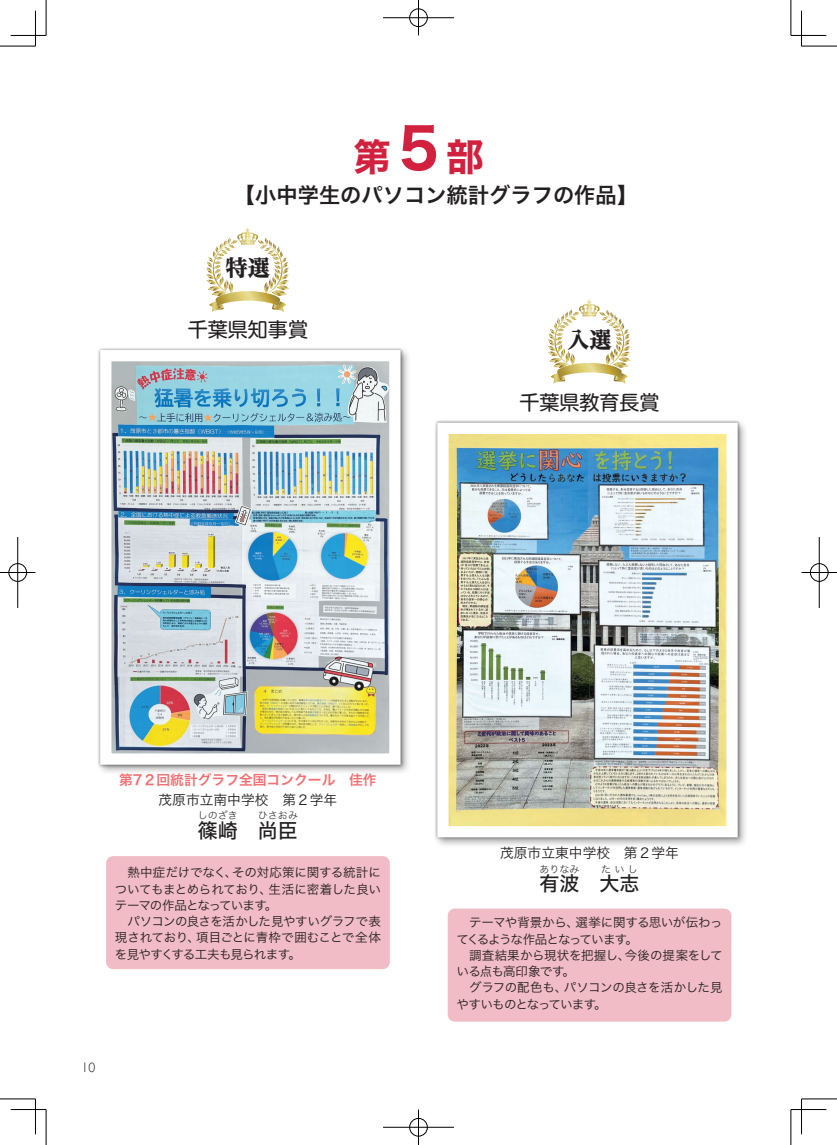
<style>
.page{position:relative;width:837px;height:1145px;background:#fff}
.page>*{position:absolute;margin:0;border:0;box-sizing:border-box;transform-origin:0 0}
.t1{font:37.5px "Hiragino Sans W7";color:#d1213e}
.t2{font:800 22.12px "UD Reimin Pr 6 N";color:#231f20}
.t3{font:21.25px "Hiragino Sans W6";color:#231f20}
.t4{font:20px "Shin M Go Pro";color:#231f20}
.t5{font:20px "Hiragino Sans W5";color:#231f20}
.t6{font:13.75px "Hiragino Sans W3";color:#231f20}
.t7{font:13.75px "Hiragino Sans W6";color:#f26f72}
.t8{font:300 13.75px "Gill Sans";color:#231f20}
.t9{font:12.5px/16.2px "Hiragino Sans W3";letter-spacing:-.04em;color:#231f20}
.t10{font:10px "Hiragino Sans W2";color:#231f20}
.s1{font-size:55px}
</style>
<div class="page">
<div style="left:106px;top:856px;width:283px;height:113px;background:#f1bcc5;border-radius:7px"></div>
<div style="left:447px;top:908px;width:284px;height:113px;background:#f1bcc5;border-radius:7px"></div>
<svg style="left:206px;top:227px;width:83px;height:85px"></svg>
<svg style="left:548px;top:299px;width:82px;height:85px"></svg>
<div style="left:97px;top:347px;width:314px;height:428px;background:#231f20;opacity:.4"></div>
<img style="left:97px;top:347px;width:309px;height:423px">
<div style="left:434px;top:419px;width:313px;height:429px;background:#efefef"></div>
<img style="left:434px;top:419px;width:309px;height:424px">
<hr style="left:0;top:46px;width:35px;height:1px;background:#000">
<hr style="left:801px;top:46px;width:35px;height:1px;background:#000">
<hr style="left:0;top:1098px;width:35px;height:1px;background:#000">
<hr style="left:801px;top:1098px;width:35px;height:1px;background:#000">
<hr style="left:46px;top:0;width:1px;height:35px;background:#000">
<hr style="left:46px;top:1109px;width:1px;height:35px;background:#000">
<hr style="left:790px;top:0;width:1px;height:35px;background:#000">
<hr style="left:790px;top:1109px;width:1px;height:35px;background:#000">
<hr style="left:11px;top:35px;width:35px;height:1px;background:#000">
<hr style="left:790px;top:35px;width:36px;height:1px;background:#000">
<hr style="left:11px;top:1109px;width:35px;height:1px;background:#000">
<hr style="left:790px;top:1109px;width:36px;height:1px;background:#000">
<hr style="left:35px;top:11px;width:1px;height:35px;background:#000">
<hr style="left:35px;top:1098px;width:1px;height:36px;background:#000">
<hr style="left:801px;top:11px;width:1px;height:35px;background:#000">
<hr style="left:801px;top:1098px;width:1px;height:36px;background:#000">
<div style="left:408px;top:8px;width:20px;height:19px;border:2px solid #fff;border-radius:50%"></div>
<hr style="left:383px;top:17px;width:71px;height:2px;background:#fff">
<hr style="left:417px;top:0;width:2px;height:35px;background:#fff">
<div style="left:409px;top:9px;width:18px;height:18px;border:1px solid #000;border-radius:50%"></div>
<hr style="left:383px;top:18px;width:71px;height:1px;background:#000">
<hr style="left:418px;top:0;width:1px;height:35px;background:#000">
<div style="left:408px;top:1117px;width:20px;height:20px;border:2px solid #fff;border-radius:50%"></div>
<hr style="left:383px;top:1126px;width:71px;height:2px;background:#fff">
<hr style="left:417px;top:1109px;width:2px;height:35px;background:#fff">
<div style="left:409px;top:1118px;width:18px;height:18px;border:1px solid #000;border-radius:50%"></div>
<hr style="left:383px;top:1127px;width:71px;height:1px;background:#000">
<hr style="left:418px;top:1109px;width:1px;height:35px;background:#000">
<div style="left:8px;top:562px;width:19px;height:20px;border:2px solid #fff;border-radius:50%"></div>
<hr style="left:0;top:571px;width:35px;height:2px;background:#fff">
<hr style="left:17px;top:537px;width:2px;height:71px;background:#fff">
<div style="left:9px;top:563px;width:18px;height:18px;border:1px solid #000;border-radius:50%"></div>
<hr style="left:0;top:572px;width:35px;height:1px;background:#000">
<hr style="left:18px;top:537px;width:1px;height:71px;background:#000">
<div style="left:809px;top:562px;width:19px;height:20px;border:2px solid #fff;border-radius:50%"></div>
<hr style="left:801px;top:571px;width:35px;height:2px;background:#fff">
<div style="left:809px;top:563px;width:19px;height:18px;border:1px solid #000;border-radius:50%"></div>
<hr style="left:801px;top:572px;width:35px;height:1px;background:#000">
<hr style="left:818px;top:537px;width:1px;height:71px;background:#000">
<h1 class="t1" style="left:353px;top:127px;width:131px">第<span class="s1">５</span>部</h1>
<h3 class="t3" style="left:234px;top:176px;width:405px">【小中学生のパソコン統計グラフの作品】</h3>
<h2 class="t2" style="left:225px;top:249px;width:46px">特選</h2>
<h3 class="t4" style="left:188px;top:313px;width:121px">千葉県知事賞</h3>
<h2 class="t2" style="left:567px;top:321px;width:46px">入選</h2>
<h3 class="t4" style="left:519px;top:386px;width:141px">千葉県教育長賞</h3>
<p class="t7" style="left:119px;top:767px;width:259px">第7２回統計グラフ全国コンクール　佳作</p>
<p class="t6" style="left:158px;top:787px;width:180px">茂原市立南中学校　第２学年</p>
<h3 class="t5" style="left:198px;top:812px;width:101px">篠崎 尚臣</h3>
<p class="t10" style="left:198px;top:806px;width:41px">しのざき</p>
<p class="t10" style="left:258px;top:806px;width:41px">ひさおみ</p>
<p class="t6" style="left:500px;top:841px;width:180px">茂原市立東中学校　第２学年</p>
<h3 class="t5" style="left:539px;top:866px;width:101px">有波 大志</h3>
<p class="t10" style="left:539px;top:860px;width:41px">ありなみ</p>
<p class="t10" style="left:601px;top:860px;width:38px">たいし</p>
<p class="t9" style="left:115px;top:863px;width:267px;text-align:justify;text-indent:12px">熱中症だけでなく、その対応策に関する統計についてもまとめられており、生活に密着した良いテーマの作品となっています。</p>
<p class="t9" style="left:115px;top:912px;width:267px;text-align:justify;text-indent:12px">パソコンの良さを活かした見やすいグラフで表現されており、項目ごとに青枠で囲むことで全体を見やすくする工夫も見られます。</p>
<p class="t9" style="left:456px;top:913px;width:267px;text-indent:12px">テーマや背景から、選挙に関する思いが伝わってくるような作品となっています。</p>
<p class="t9" style="left:456px;top:946px;width:267px;text-indent:12px">調査結果から現状を把握し、今後の提案をしている点も高印象です。</p>
<p class="t9" style="left:456px;top:978px;width:267px;text-indent:12px">グラフの配色も、パソコンの良さを活かした見やすいものとなっています。</p>
<p class="t8" style="left:81px;top:1056px;width:15px">10</p>
</div>
